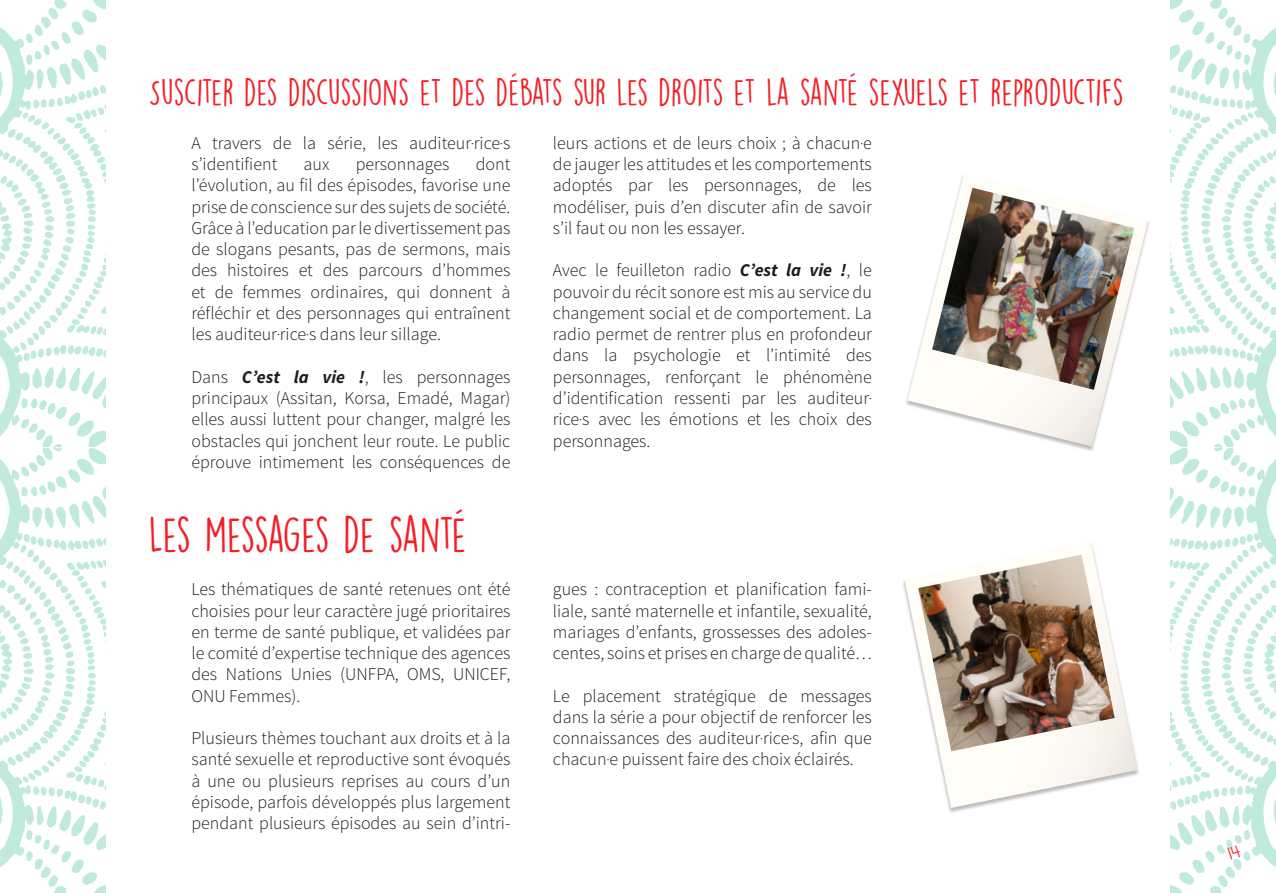
<style>
.page{position:relative;width:1276px;height:893px;background:#fff}
.page>*{position:absolute;margin:0;border:0;box-sizing:border-box;transform-origin:0 0}
._02-noms{font:45px "DK Lemon Yellow Sun";letter-spacing:-.04em;color:#f41e26}
._02-noms-2{font:33.75px "DK Lemon Yellow Sun";letter-spacing:-.025em;color:#f41e26}
._05-txt-2-col{font:300 18px/21.3px "Source Sans Pro";color:#1d1d1b;text-align:justify}
.s1{font-weight:700;font-style:italic}
</style>
<div class="page">
<img style="left:0;top:0;width:1276px;height:893px">
<div style="left:106px;top:0;width:1063px;height:893px;background:#fff"></div>
<svg style="left:907px;top:175px;width:241px;height:271px"></svg>
<img style="left:932px;top:188px;width:202px;height:202px">
<svg style="left:904px;top:543px;width:233px;height:265px"></svg>
<img style="left:918px;top:555px;width:196px;height:196px">
<svg style="left:1227px;top:844px;width:14px;height:15px"></svg>
<p class="_02-noms-2" style="left:149px;top:72px;width:976px">SUSCITER DES DISCUSSIONS ET DES DÉBATS SUR LES DROITS ET LA SANTÉ SEXUELS ET REPRODUCTIFS</p>
<p class="_05-txt-2-col" style="left:191px;top:132px;width:320px">A travers de la série, les auditeur.rice.s s’identifient</p>
<p class="_05-txt-2-col" style="left:191px;top:154px;width:320px;text-align:left;text-indent:284px">dont l’évolution, au fil des épisodes, favorise une prise de conscience sur des sujets de société.<br>Grâce à l’education par le divertissement pas de slogans pesants, pas de sermons, mais des histoires et des parcours d’hommes et de femmes ordinaires, qui donnent à réfléchir et des personnages qui entraînent les auditeur.rice.s dans leur sillage.</p>
<p class="_05-txt-2-col" style="left:191px;top:366px;width:320px">Dans <span class="s1">C’est la vie !</span>, les personnages principaux (Assitan, Korsa, Emadé, Magar) elles aussi luttent pour changer, malgré les obstacles qui jonchent leur route. Le public éprouve intimement les conséquences de</p>
<p class="_05-txt-2-col" style="left:304px;top:154px;width:27px">aux</p>
<p class="_05-txt-2-col" style="left:356px;top:154px;width:95px">personnages</p>
<p class="_02-noms" style="left:149px;top:507px;width:320px">LES MESSAGES DE SANTÉ</p>
<p class="_05-txt-2-col" style="left:191px;top:579px;width:320px">Les thématiques de santé retenues ont été choisies pour leur caractère jugé prioritaires en terme de santé publique, et validées par le comité d’expertise technique des agences des Nations Unies (UNFPA, OMS, UNICEF, ONU Femmes).</p>
<p class="_05-txt-2-col" style="left:191px;top:728px;width:320px">Plusieurs thèmes touchant aux droits et à la santé sexuelle et reproductive sont évoqués à une ou plusieurs reprises au cours d’un épisode, parfois développés plus largement pendant plusieurs épisodes au sein d’intri-</p>
<p class="_05-txt-2-col" style="left:553px;top:132px;width:320px">leurs actions et de leurs choix ; à chacun.e de jauger les attitudes et les comportements adoptés par les personnages, de les modéliser, puis d’en discuter afin de savoir s’il faut ou non les essayer.</p>
<p class="_05-txt-2-col" style="left:553px;top:260px;width:320px">Avec le feuilleton radio <span class="s1">C’est la vie !</span>, le pouvoir du récit sonore est mis au service du changement social et de comportement. La radio permet de rentrer plus en profondeur dans la psychologie et l’intimité des personnages, renforçant le phénomène d’identification ressenti par les auditeur. rice.s avec les émotions et les choix des personnages.</p>
<p class="_05-txt-2-col" style="left:553px;top:579px;width:320px">gues : contraception et planification fami&shy;liale, santé maternelle et infantile, sexualité, mariages d’enfants, grossesses des adoles&shy;centes, soins et prises en charge de qualité…</p>
<p class="_05-txt-2-col" style="left:553px;top:685px;width:320px">Le placement stratégique de messages dans la série a pour objectif de renforcer les connaissances des auditeur.rice.s, afin que chacun.e puissent faire des choix éclairés.</p>
</div>
